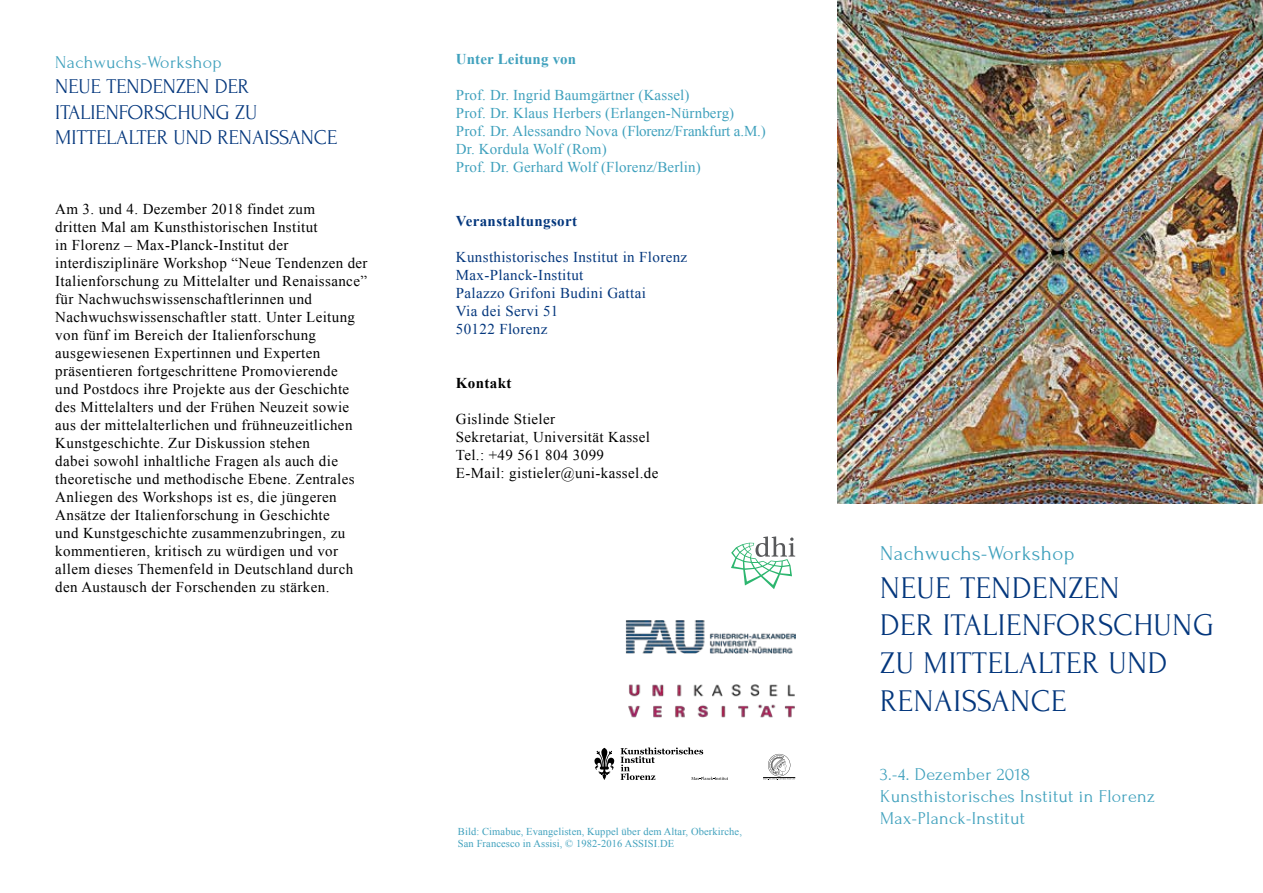
<style>
.page{position:relative;width:1263px;height:893px;background:#fff}
.page>*{position:absolute;margin:0;border:0;box-sizing:border-box;transform-origin:0 0}
.t1{font:31.5px/37.8px "Forum";letter-spacing:.02em;color:#04377d}
.t2{font:21px/25.2px "Forum";color:#04377d}
.t3{font:21px "Forum";letter-spacing:.02em;color:#40a1bd}
.t4{font:18px/21.6px "Forum";letter-spacing:.02em;color:#40a1bd}
.t5{font:15px/18px "Times New Roman";letter-spacing:.025em;color:#000}
.t6{font:15px/18px "Times New Roman";letter-spacing:.01em;color:#40a1bd}
.t7{font:15px/18px "Times New Roman";letter-spacing:.025em;color:#04377d}
.t8{font:700 15px "Times New Roman";letter-spacing:.025em;color:#04377d}
.t9{font:700 15px "Times New Roman";letter-spacing:.01em;color:#40a1bd}
.t10{font:700 15px "Times New Roman";letter-spacing:.025em;color:#000}
.t11{font:10.5px/12px "Times New Roman";letter-spacing:.01em;color:#40a1bd}
</style>
<div class="page">
<img style="left:838px;top:0;width:425px;height:503px">
<img style="left:626px;top:620px;width:169px;height:34px">
<img style="left:628px;top:684px;width:167px;height:34px">
<svg style="left:594px;top:748px;width:20px;height:32px"></svg>
<svg style="left:621px;top:747px;width:107px;height:33px"></svg>
<svg style="left:763px;top:754px;width:32px;height:26px"></svg>
<hr style="left:763px;top:777px;width:32px;height:1px;background:#000">
<svg style="left:731px;top:536px;width:64px;height:53px"></svg>
<p class="t4" style="left:55px;top:52px;width:168px">Nachwuchs-Workshop</p>
<h2 class="t2" style="left:55px;top:74px;width:283px">NEUE TENDENZEN DER<br>ITALIENFORSCHUNG ZU<br>MITTELALTER UND RENAISSANCE</h2>
<p class="t5" style="left:55px;top:200px;width:314px">Am 3. und 4. Dezember 2018 findet zum<br>dritten Mal am Kunsthistorischen Institut<br>in Florenz – Max-Planck-Institut der interdisziplinäre Workshop “Neue Tendenzen der Italienforschung zu Mittelalter und Renaissance” für Nachwuchswissenschaftlerinnen und Nachwuchswissenschaftler statt. Unter Leitung von fünf im Bereich der Italienforschung ausgewiesenen Expertinnen und Experten präsentieren fortgeschrittene Promovierende<br>und Postdocs ihre Projekte aus der Geschichte des Mittelalters und der Frühen Neuzeit sowie aus der mittelalterlichen und frühneuzeitlichen Kunstgeschichte. Zur Diskussion stehen<br>dabei sowohl inhaltliche Fragen als auch die theoretische und methodische Ebene. Zentrales Anliegen des Workshops ist es, die jüngeren Ansätze der Italienforschung in Geschichte<br>und Kunstgeschichte zusammenzubringen, zu kommentieren, kritisch zu würdigen und vor allem dieses Themenfeld in Deutschland durch den Austausch der Forschenden zu stärken.</p>
<p class="t9" style="left:456px;top:49px;width:122px">Unter Leitung von</p>
<p class="t6" style="left:456px;top:86px;width:311px">Prof. Dr. Ingrid Baumgärtner (Kassel)<br>Prof. Dr. Klaus Herbers (Erlangen-Nürnberg)<br>Prof. Dr. Alessandro Nova (Florenz/Frankfurt a.M.)<br>Dr. Kordula Wolf (Rom)<br>Prof. Dr. Gerhard Wolf (Florenz/Berlin)</p>
<p class="t8" style="left:456px;top:211px;width:123px">Veranstaltungsort</p>
<p class="t7" style="left:456px;top:248px;width:233px">Kunsthistorisches Institut in Florenz<br>Max-Planck-Institut<br>Palazzo Grifoni Budini Gattai<br>Via dei Servi 51<br>50122 Florenz</p>
<p class="t10" style="left:456px;top:373px;width:57px">Kontakt</p>
<p class="t5" style="left:456px;top:410px;width:204px">Gislinde Stieler<br>Sekretariat, Universität Kassel<br>Tel.: +49 561 804 3099<br>E-Mail: gistieler@uni-kassel.de</p>
<p class="t11" style="left:458px;top:825px;width:286px">Bild: Cimabue, Evangelisten, Kuppel über dem Altar, Oberkirche,<br>San Francesco in Assisi, © 1982-2016 ASSISI.DE</p>
<h2 class="t3" style="left:880px;top:542px;width:196px">Nachwuchs-Workshop</h2>
<h1 class="t1" style="left:880px;top:569px;width:335px">NEUE TENDENZEN<br>DER ITALIENFORSCHUNG<br>ZU MITTELALTER UND<br>RENAISSANCE</h1>
<p class="t4" style="left:880px;top:764px;width:276px">3.-4. Dezember 2018<br>Kunsthistorisches Institut in Florenz<br>Max-Planck-Institut</p>
</div>
